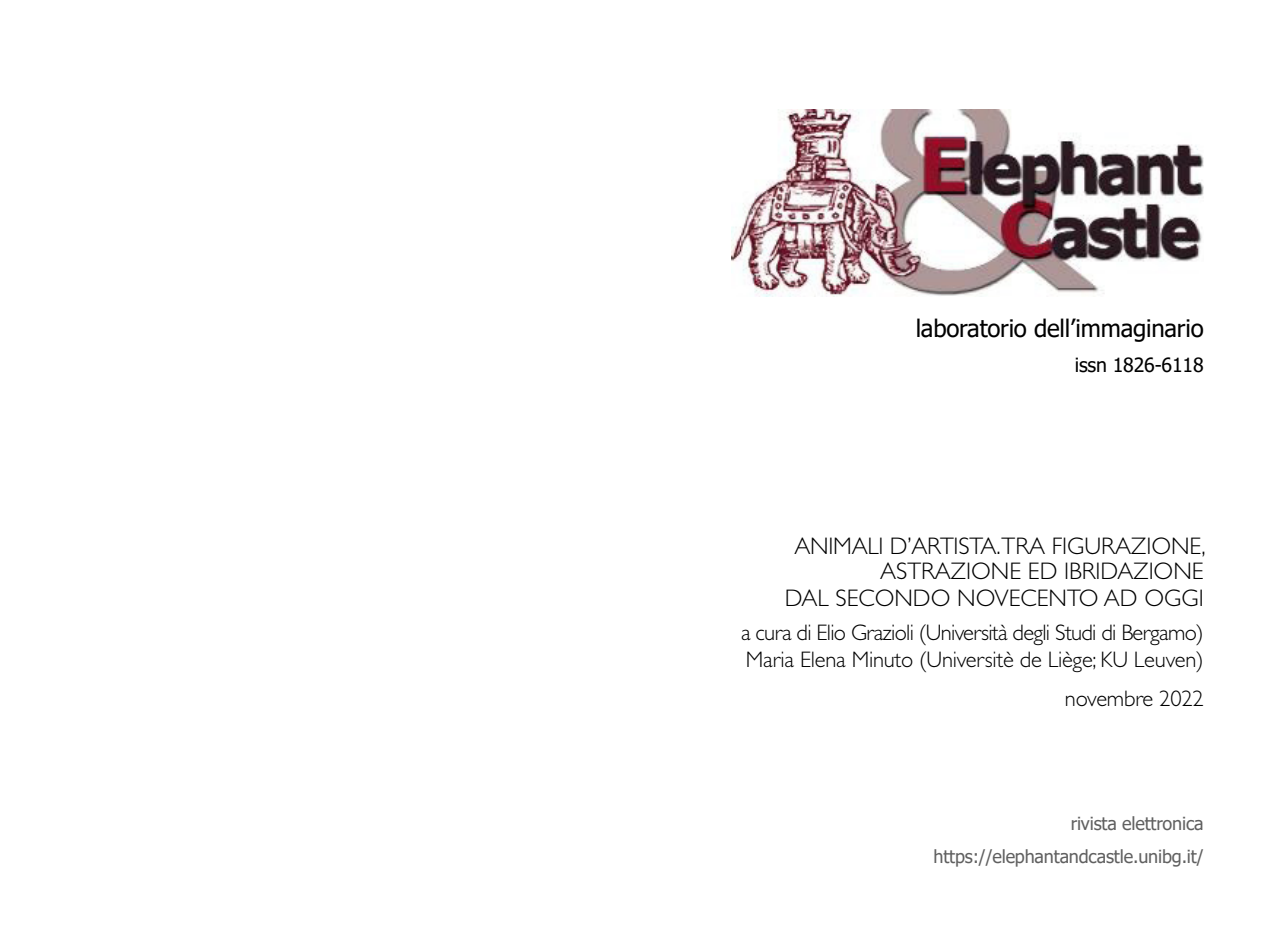
<style>
.page{position:relative;width:1276px;height:936px;background:#fff}
.page>*{position:absolute;margin:0;border:0;box-sizing:border-box;transform-origin:0 0}
.t1{font:300 24px/25.2px "Gill Sans";color:#000}
.t2{font:24px "Tahoma";letter-spacing:-.01em;color:#000}
.t3{font:300 22.5px/26.7px "Gill Sans";letter-spacing:-.01em;color:#000}
.t4{font:19.5px "Tahoma";letter-spacing:-.01em;color:#000}
.t5{font:18px/33px "Tahoma";letter-spacing:-.01em;color:#606060;text-align:right}
</style>
<div class="page">
<img style="left:731px;top:109px;width:472px;height:187px">
<p class="t2" style="left:915px;top:312px;width:289px">laboratorio dell’immaginario</p>
<p class="t4" style="left:1075px;top:352px;width:130px">issn 1826-6118</p>
<p class="t1" style="left:880px;top:533px;width:327px;text-indent:-86px">ANIMALI D’ARTISTA.Tra fi gurazi on e, astra</p>
<p class="t1" style="left:951px;top:558px;width:145px">zion e ed ibrida</p>
<p class="t1" style="left:1133px;top:558px;width:72px">zion e</p>
<p class="t1" style="left:784px;top:585px;width:16px">dal</p>
<p class="t1" style="left:835px;top:585px;width:366px">secondo Novecento ad oggi</p>
<p class="t3" style="left:741px;top:619px;width:464px">a cura di Elio Grazioli (Università degli Studi di Bergamo)<br>Maria Elena Minuto (Universitè de Liège; KU Leuven)</p>
<p class="t3" style="left:1065px;top:685px;width:140px">novembre 2022</p>
<p class="t5" style="left:933px;top:808px;width:271px">rivista elettronica https://elephantandcastle.unibg.it/</p>
</div>
